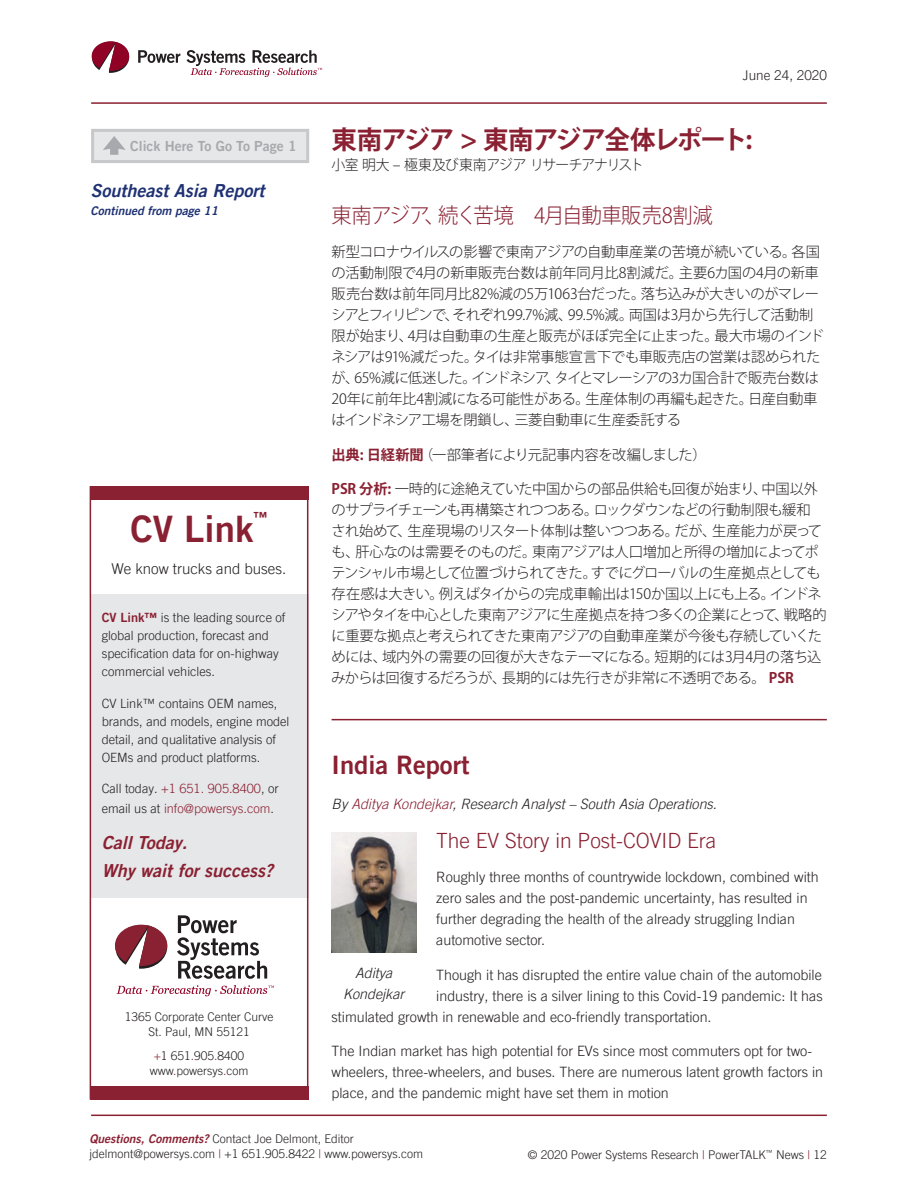
<style>
.page{position:relative;width:918px;height:1188px;background:#fff}
.page>*{position:absolute;margin:0;border:0;box-sizing:border-box;transform-origin:0 0}
.t1{font:36.6px "Trade Gothic LT Pro Bd 2";color:#8a2132}
.t2{font:700 25.5px "Koz Go Pro";letter-spacing:-.05em;color:#8a2132}
.t3{font:25.5px "Trade Gothic LT Pro Bd 2";color:#8a2132}
.t4{font:300 21px "Trade Gothic LT Pro";color:#8a2132}
.t5{font:300 21px "Koz Go Pro";letter-spacing:-.03em;color:#8a2132}
.t6{font:18px/27.8px "Trade Gothic LT Pro Bd 2 Obl";color:#8a2132}
.t7{font:18px "Trade Gothic LT Pro Bd 2 Obl";color:#1e3173}
.t8{font:300 15px "Trade Gothic LT Pro";color:#231f20}
.t9{font:300 14.25px/21px "Koz Go Pro";letter-spacing:-.03em;color:#231f20}
.t10{font:300 14.25px/21px "Trade Gothic LT Pro";color:#231f20}
.t11{font:italic 300 14.25px/21px "Trade Gothic LT Pro";color:#231f20;text-align:center}
.t12{font:13.95px "Trade Gothic LT Pro Bd 2";color:#a8a9ad}
.t13{font:13.95px "Trade Gothic LT Pro Bd 2";color:#8a2132}
.t14{font:300 13.5px "Trade Gothic LT Pro";color:#231f20}
.t15{font:300 12.75px/18px "Trade Gothic LT Pro";color:#231f20}
.t16{font:300 12.75px/19.5px "Trade Gothic LT Pro";color:#8a2132}
.t17{font:300 12px/15px "Trade Gothic LT Pro";color:#231f20;text-align:center}
.t18{font:12px "Trade Gothic LT Pro Bd 2 Obl";color:#1e3173}
.s1{font-family:"Trade Gothic LT Pro Bd 2";font-weight:400;color:#8a2132}
.s2{color:#231f20}
.s3{color:#8a2132}
.s4{font-weight:700;color:#8a2132}
.s5{font-family:"Trade Gothic LT Pro Bd 2 Obl";font-weight:400;color:#8a2132}
</style>
<div class="page">
<hr style="left:91px;top:102px;width:736px;height:2px;background:#8a2132">
<hr style="left:91px;top:1115px;width:736px;height:1px;background:#8a2132">
<svg style="left:138px;top:50px;width:42px;height:13px"></svg>
<svg style="left:92px;top:41px;width:37px;height:32px"></svg>
<svg style="left:187px;top:50px;width:135px;height:27px"></svg>
<div style="left:91px;top:129px;width:218px;height:34px;background:#e6e7e9;border:3px solid #c7c8ca"></div>
<svg style="left:103px;top:136px;width:23px;height:19px"></svg>
<div style="left:90px;top:594px;width:218px;height:303px;background:#e6e7e9"></div>
<div style="left:90px;top:486px;width:218px;height:14px;background:#8a2132"></div>
<div style="left:90px;top:486px;width:218px;height:613px;border:2px solid #8a2132"></div>
<div style="left:90px;top:1086px;width:218px;height:13px;background:#8a2132"></div>
<svg style="left:177px;top:915px;width:90px;height:64px"></svg>
<svg style="left:115px;top:925px;width:52px;height:44px"></svg>
<svg style="left:117px;top:985px;width:157px;height:11px"></svg>
<hr style="left:332px;top:719px;width:495px;height:1px;background:#8a2132">
<img style="left:332px;top:832px;width:84px;height:121px">
<p class="t12" style="left:130px;top:137px;width:168px">Click Here To Go To Page 1</p>
<p class="t7" style="left:90px;top:180px;width:175px">Southeast Asia Report</p>
<p class="t18" style="left:90px;top:203px;width:129px">Continued from page 11</p>
<p class="t13" style="left:253px;top:508px;width:15px">™</p>
<h1 class="t1" style="left:130px;top:506px;width:124px">CV Link</h1>
<p class="t8" style="left:111px;top:560px;width:176px">We know trucks and buses.</p>
<p class="t15" style="left:102px;top:609px;width:185px"><span class="s1">CV Link™</span> is the leading source of global production, forecast and specification data for on-highway commercial vehicles.</p>
<p class="t15" style="left:102px;top:694px;width:189px">CV Link™ contains OEM names, brands, and models, engine model detail, and qualitative analysis of<br>OEMs and product platforms.</p>
<p class="t16" style="left:102px;top:779px;width:179px"><span class="s2">Call today.</span> +1 651. 905.8400<span class="s2">, or email us at</span> info@powersys.com<span class="s2">.</span></p>
<p class="t6" style="left:102px;top:829px;width:173px">Call Today.<br>Why wait for success?</p>
<p class="t17" style="left:125px;top:1009px;width:150px">1365 Corporate Center Curve<br>St. Paul, MN 55121</p>
<p class="t17" style="left:150px;top:1048px;width:100px"><span class="s3">+</span>1 651<span class="s3">.</span>905<span class="s3">.</span>8400 www<span class="s3">.</span>powersys<span class="s3">.</span>com</p>
<p class="t14" style="left:743px;top:67px;width:86px">June 24, 2020</p>
<h2 class="t2" style="left:332px;top:124px;width:422px">東南アジア &gt; 東南アジア全体レポート:</h2>
<p class="t9" style="left:332px;top:155px;width:314px">小室 明大 – 極東及び東南アジア リサーチアナリスト</p>
<h3 class="t5" style="left:332px;top:201px;width:383px">東南アジア、続く苦境　4月自動車販売8割減</h3>
<p class="t9" style="left:332px;top:242px;width:494px">新型コロナウイルスの影響で東南アジアの自動車産業の苦境が続いている。各国の活動制限で4月の新車販売台数は前年同月比8割減だ。主要6カ国の4月の新車販売台数は前年同月比82%減の5万1063台だった。落ち込みが大きいのがマレーシアとフィリピンで、それぞれ99.7%減、99.5%減。両国は3月から先行して活動制限が始まり、4月は自動車の生産と販売がほぼ完全に止まった。最大市場のインドネシアは91%減だった。タイは非常事態宣言下でも車販売店の営業は認められたが、65%減に低迷した。インドネシア、タイとマレーシアの3カ国合計で販売台数は20年に前年比4割減になる可能性がある。生産体制の再編も起きた。日産自動車はインドネシア工場を閉鎖し、三菱自動車に生産委託する</p>
<p class="t9" style="left:332px;top:444px;width:377px"><span class="s4">出典: 日経新聞</span>（一部筆者により元記事内容を改編しました）</p>
<p class="t9" style="left:332px;top:479px;width:497px"><span class="s4">PSR 分析:</span> 一時的に途絶えていた中国からの部品供給も回復が始まり、中国以外のサプライチェーンも再構築されつつある。ロックダウンなどの行動制限も緩和され始めて、生産現場のリスタート体制は整いつつある。だが、生産能力が戻っても、肝心なのは需要そのものだ。東南アジアは人口増加と所得の増加によってポテンシャル市場として位置づけられてきた。すでにグローバルの生産拠点としても存在感は大きい。例えばタイからの完成車輸出は150か国以上にも上る。インドネシアやタイを中心とした東南アジアに生産拠点を持つ多くの企業にとって、戦略的に重要な拠点と考えられてきた東南アジアの自動車産業が今後も存続していくためには、域内外の需要の回復が大きなテーマになる。短期的には3月4月の落ち込みからは回復するだろうが、長期的には先行きが非常に不透明である。 <span class="s4">PSR</span></p>
<h2 class="t3" style="left:332px;top:749px;width:140px">India Report</h2>
<p class="t11" style="left:332px;top:794px;width:387px">By <span class="s3">Aditya Kondejkar</span>, Research Analyst – South Asia Operations.</p>
<h3 class="t4" style="left:436px;top:828px;width:282px">The EV Story in Post-COVID Era</h3>
<p class="t10" style="left:436px;top:867px;width:384px">Roughly three months of countrywide lockdown, combined with zero sales and the post-pandemic uncertainty, has resulted in further degrading the health of the already struggling Indian automotive sector.</p>
<p class="t10" style="left:436px;top:964px;width:387px">Though it has disrupted the entire value chain of the automobile</p>
<p class="t10" style="left:436px;top:985px;width:388px">industry, there is a silver lining to this Covid-19 pandemic: It has</p>
<p class="t10" style="left:332px;top:1006px;width:382px">stimulated growth in renewable and eco-friendly transportation.</p>
<p class="t10" style="left:332px;top:1041px;width:493px">The Indian market has high potential for EVs since most commuters opt for two&shy;wheelers, three-wheelers, and buses. There are numerous latent growth factors in place, and the pandemic might have set them in motion</p>
<p class="t11" style="left:343px;top:963px;width:62px">Aditya<br>Kondejkar</p>
<p class="t17" style="left:90px;top:1131px;width:335px;text-align:left"><span class="s5">Questions, Comments?</span> Contact Joe Delmont, Editor jdelmont@powersys.com <span class="s3">|</span> +1 651.905.8422 <span class="s3">|</span> www.powersys.com</p>
<p class="t17" style="left:528px;top:1147px;width:301px">© 2020 Power Systems Research <span class="s3">|</span> PowerTALK<sup>™</sup> News <span class="s3">|</span> 12</p>
</div>
